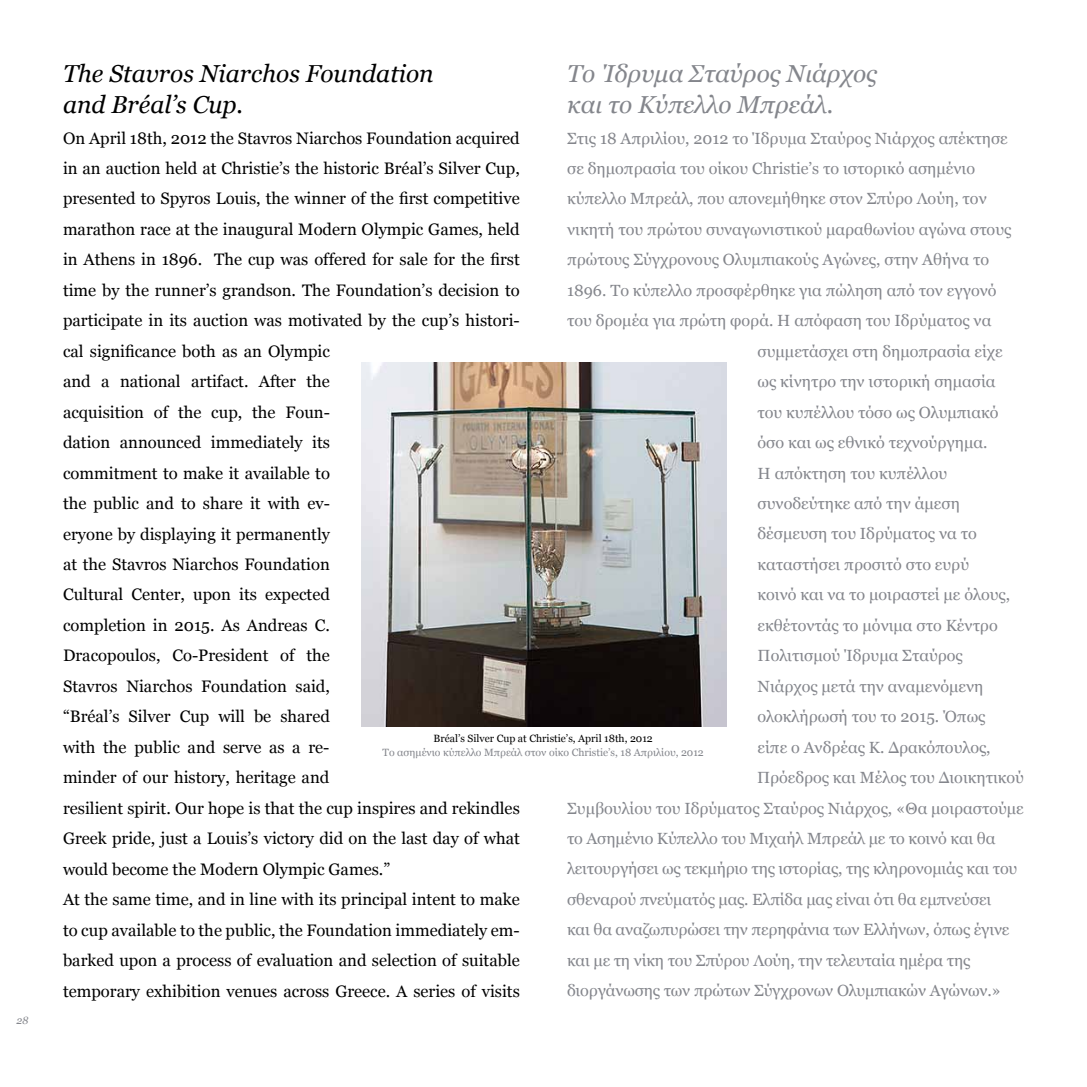
<style>
.page{position:relative;width:1087px;height:1087px;background:#fff}
.page>*{position:absolute;margin:0;border:0;box-sizing:border-box;transform-origin:0 0}
.t1{font:italic 24.5px/31.5px "Georgia";color:#000}
.t2{font:italic 24.5px/31.5px "Georgia";color:#84868c}
.t3{font:16.62px/30.4px "Georgia";color:#000}
.t4{font:16.1px "Georgia";color:#84868c}
.t5{font:10.5px "Georgia";color:#84868c}
.t6{font:10.5px "Georgia";color:#000}
.t7{font:italic 10.5px "Georgia";color:#84868c}
</style>
<div class="page">
<img style="left:361px;top:362px;width:365px;height:365px">
<p class="t7" style="left:16px;top:1013px;width:14px">28</p>
<h1 class="t2" style="left:567px;top:58px;width:311px">Το Ίδρυμα Σταύρος Νιάρχος και το Κύπελλο Μπρεάλ.</h1>
<p class="t4" style="left:567px;top:128px;width:442px">Στις 18 Απριλίου, 2012 το Ίδρυμα Σταύρος Νιάρχος απέκτησε</p>
<p class="t4" style="left:567px;top:159px;width:409px">σε δημοπρασία του οίκου Christie’s το ιστορικό ασημένιο</p>
<p class="t4" style="left:567px;top:189px;width:421px">κύπελλο Μπρεάλ, που απονεμήθηκε στον Σπύρο Λούη, τον</p>
<p class="t4" style="left:567px;top:220px;width:446px">νικητή του πρώτου συναγωνιστικού μαραθωνίου αγώνα στους</p>
<p class="t4" style="left:567px;top:250px;width:423px">πρώτους Σύγχρονους Ολυμπιακούς Αγώνες, στην Αθήνα το</p>
<p class="t4" style="left:567px;top:280px;width:431px">1896. Το κύπελλο προσφέρθηκε για πώληση από τον εγγονό</p>
<p class="t4" style="left:567px;top:311px;width:426px">του δρομέα για πρώτη φορά. Η απόφαση του Ιδρύματος να</p>
<p class="t4" style="left:757px;top:341px;width:247px">συμμετάσχει στη δημοπρασία είχε</p>
<p class="t4" style="left:757px;top:372px;width:240px">ως κίνητρο την ιστορική σημασία</p>
<p class="t4" style="left:757px;top:402px;width:242px">του κυπέλλου τόσο ως Ολυμπιακό</p>
<p class="t4" style="left:757px;top:433px;width:231px">όσο και ως εθνικό τεχνούργημα.</p>
<p class="t4" style="left:757px;top:463px;width:191px">Η απόκτηση του κυπέλλου</p>
<p class="t4" style="left:757px;top:494px;width:204px">συνοδεύτηκε από την άμεση</p>
<p class="t4" style="left:757px;top:524px;width:221px">δέσμευση του Ιδρύματος να το</p>
<p class="t4" style="left:757px;top:554px;width:213px">καταστήσει προσιτό στο ευρύ</p>
<p class="t4" style="left:757px;top:585px;width:254px">κοινό και να το μοιραστεί με όλους,</p>
<p class="t4" style="left:757px;top:615px;width:242px">εκθέτοντάς το μόνιμα στο Κέντρο</p>
<p class="t4" style="left:757px;top:646px;width:207px">Πολιτισμού Ίδρυμα Σταύρος</p>
<p class="t4" style="left:757px;top:676px;width:227px">Νιάρχος μετά την αναμενόμενη</p>
<p class="t4" style="left:757px;top:707px;width:229px">ολοκλήρωσή του το 2015. Όπως</p>
<p class="t4" style="left:757px;top:737px;width:235px">είπε ο Ανδρέας Κ. Δρακόπουλος,</p>
<p class="t4" style="left:757px;top:768px;width:268px">Πρόεδρος και Μέλος του Διοικητικού</p>
<p class="t4" style="left:567px;top:798px;width:458px">Συμβουλίου του Ιδρύματος Σταύρος Νιάρχος, «Θα μοιραστούμε</p>
<p class="t4" style="left:567px;top:829px;width:430px">το Ασημένιο Κύπελλο του Μιχαήλ Μπρεάλ με το κοινό και θα</p>
<p class="t4" style="left:567px;top:859px;width:452px">λειτουργήσει ως τεκμήριο της ιστορίας, της κληρονομιάς και του</p>
<p class="t4" style="left:567px;top:889px;width:426px">σθεναρού πνεύματός μας. Ελπίδα μας είναι ότι θα εμπνεύσει</p>
<p class="t4" style="left:567px;top:920px;width:444px">και θα αναζωπυρώσει την περηφάνια των Ελλήνων, όπως έγινε</p>
<p class="t4" style="left:567px;top:950px;width:405px">και με τη νίκη του Σπύρου Λούη, την τελευταία ημέρα της</p>
<p class="t4" style="left:567px;top:981px;width:435px">διοργάνωσης των πρώτων Σύγχρονων Ολυμπιακών Αγώνων.»</p>
<h1 class="t1" style="left:63px;top:58px;width:372px">The Stavros Niarchos Foundation and Bréal’s Cup.</h1>
<p class="t3" style="left:63px;top:123px;width:458px">On April 18th, 2012 the Stavros Niarchos Foundation acquired in an auction held at Christie’s the historic Bréal’s Silver Cup, presented to Spyros Louis, the winner of the first competitive marathon race at the inaugural Modern Olympic Games, held in Athens in 1896. The cup was offered for sale for the first time by the runner’s grandson. The Foundation’s decision to participate in its auction was motivated by the cup’s histori&shy;cal significance both as an Olympic<br>and a national artifact. After the<br>acquisition of the cup, the Foun-<br>dation announced immediately its<br>commitment to make it available to<br>the public and to share it with ev-<br>eryone by displaying it permanently<br>at the Stavros Niarchos Foundation<br>Cultural Center, upon its expected<br>completion in 2015. As Andreas C.<br>Dracopoulos, Co-President of the<br>Stavros Niarchos Foundation said,<br>“Bréal’s Silver Cup will be shared<br>with the public and serve as a re-<br>minder of our history, heritage and<br>resilient spirit. Our hope is that the cup inspires and rekindles Greek pride, just a Louis’s victory did on the last day of what would become the Modern Olympic Games.”<br>At the same time, and in line with its principal intent to make to cup available to the public, the Foundation immediately em&shy;barked upon a process of evaluation and selection of suitable temporary exhibition venues across Greece. A series of visits</p>
<p class="t6" style="left:433px;top:732px;width:221px">Bréal’s Silver Cup at Christie’s, April 18th, 2012</p>
<p class="t5" style="left:383px;top:746px;width:323px">Tο ασημένιο κύπελλο Μπρεάλ στον οίκο Christie’s, 18 Απριλίου, 2012</p>
</div>
